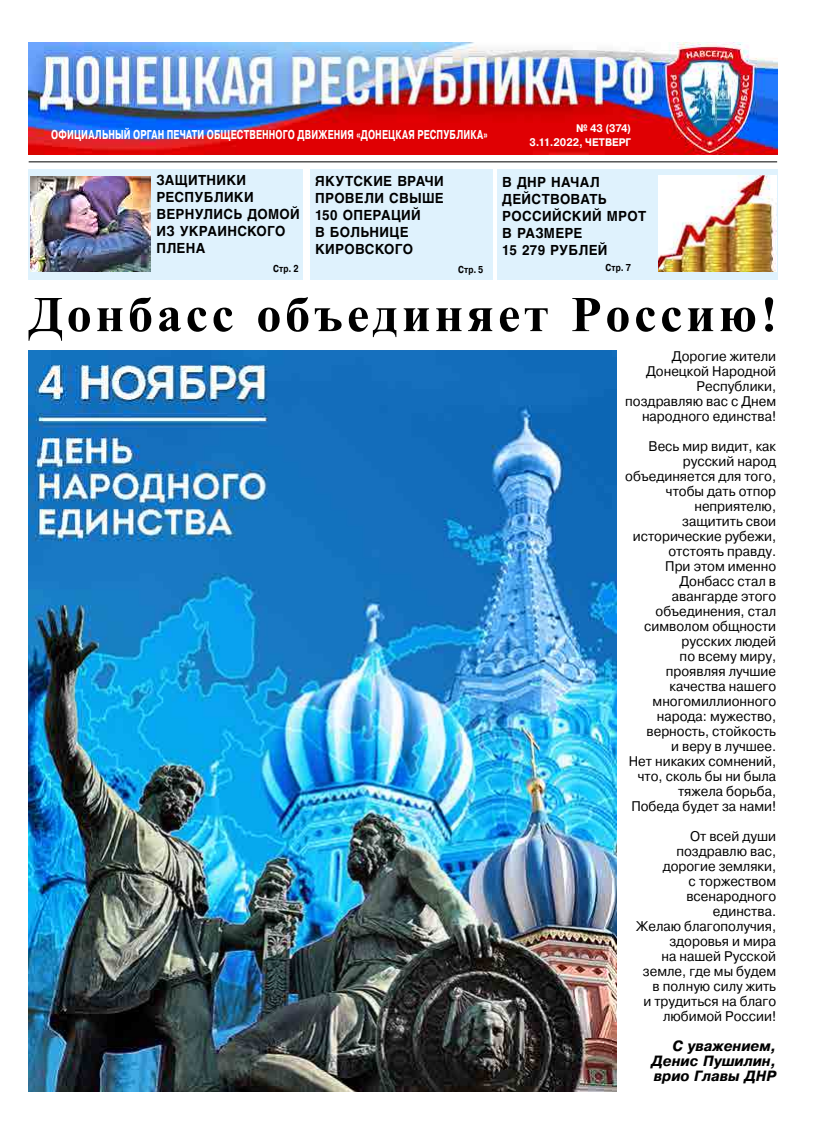
<style>
.page{position:relative;width:823px;height:1134px;background:#fff}
.page>*{position:absolute;margin:0;border:0;box-sizing:border-box;transform-origin:0 0}
.t1{font:700 50px "Times New Roman";letter-spacing:.075em;color:#000}
.t2{font:14px/15px "Pragmatica C";color:#000;text-align:right;scale:.95 1}
.t3{font:700 14px/17px "Helvetica Cyr";letter-spacing:.025em;color:#000;scale:.95 1}
.t4{font:italic 700 14px/15px "Pragmatica";color:#000;text-align:justify;scale:.95 1}
.t5{font:700 12.8px "Pragmatica C";letter-spacing:.015em;color:#fff;scale:.7 1}
.t6{font:700 11px/14px "Pragmatica C";letter-spacing:-.005em;color:#fff;text-align:right;scale:.9 1}
.t7{font:700 10px "Pragmatica C";letter-spacing:.02em;color:#000;scale:.8 1}
</style>
<div class="page">
<img style="left:28px;top:43px;width:749px;height:111px">
<div style="left:29px;top:169px;width:274px;height:111px;background:#dff2fd"></div>
<div style="left:310px;top:169px;width:182px;height:111px;background:#dff2fd"></div>
<div style="left:497px;top:169px;width:279px;height:111px;background:#dff2fd"></div>
<hr style="left:29px;top:162px;width:747px;height:1px;background:#000">
<img style="left:28px;top:351px;width:588px;height:740px">
<img style="left:658px;top:176px;width:117px;height:96px">
<img style="left:31px;top:176px;width:120px;height:95px">
<p class="t5" style="left:51px;top:127px;width:624px">ОФИЦИАЛЬНЫЙ ОРГАН ПЕЧАТИ ОБЩЕСТВЕННОГО ДВИЖЕНИЯ «ДОНЕЦКАЯ РЕСПУБЛИКА»</p>
<p class="t6" style="left:529px;top:121px;width:114px">№ 43 (374)<br>3.11.2022, ЧЕТВЕРГ</p>
<p class="t3" style="left:156px;top:171px;width:152px">ЗАЩИТНИКИ<br>РЕСПУБЛИКИ<br>ВЕРНУЛИСЬ ДОМОЙ<br>ИЗ УКРАИНСКОГО<br>ПЛЕНА</p>
<p class="t3" style="left:315px;top:173px;width:137px">ЯКУТСКИЕ ВРАЧИ<br>ПРОВЕЛИ СВЫШЕ<br>150 ОПЕРАЦИЙ<br>В БОЛЬНИЦЕ<br>КИРОВСКОГО</p>
<p class="t3" style="left:502px;top:173px;width:153px">В ДНР НАЧАЛ<br>ДЕЙСТВОВАТЬ<br>РОССИЙСКИЙ МРОТ<br>В РАЗМЕРЕ<br>15 279 РУБЛЕЙ</p>
<p class="t7" style="left:458px;top:264px;width:33px">Стр. 5</p>
<h1 class="t1" style="left:28px;top:278px;width:750px">Донбасс объединяет Россию!</h1>
<p class="t7" style="left:273px;top:263px;width:33px">Стр. 2</p>
<p class="t7" style="left:605px;top:262px;width:33px">Стр. 7</p>
<p class="t2" style="left:625px;top:348px;width:160px">Дорогие жители<br>Донецкой Народной<br>Республики, поздравляю вас с Днем народного единства!</p>
<p class="t2" style="left:625px;top:438px;width:160px">Весь мир видит, как русский народ объединяется для того, чтобы дать отпор неприятелю,<br>защитить свои исторические рубежи, отстоять правду.<br>При этом именно<br>Донбасс стал в авангарде этого объединения, стал символом общности русских людей<br>по всему миру, проявляя лучшие качества нашего многомиллионного народа: мужество, верность, стойкость<br>и веру в лучшее.<br>Нет никаких сомнений, что, сколь бы ни была тяжела борьба,<br>Победа будет за нами!</p>
<p class="t2" style="left:636px;top:828px;width:149px">От всей души поздравлю вас, дорогие земляки,<br>с торжеством всенародного единства.<br>Желаю благополучия, здоровья и мира<br>на нашей Русской земле, где мы будем в полную силу жить<br>и трудиться на благо любимой России!</p>
<p class="t4" style="left:651px;top:1038px;width:132px;text-indent:21px">С уважением, Денис Пушилин, врио Главы ДНР</p>
</div>
